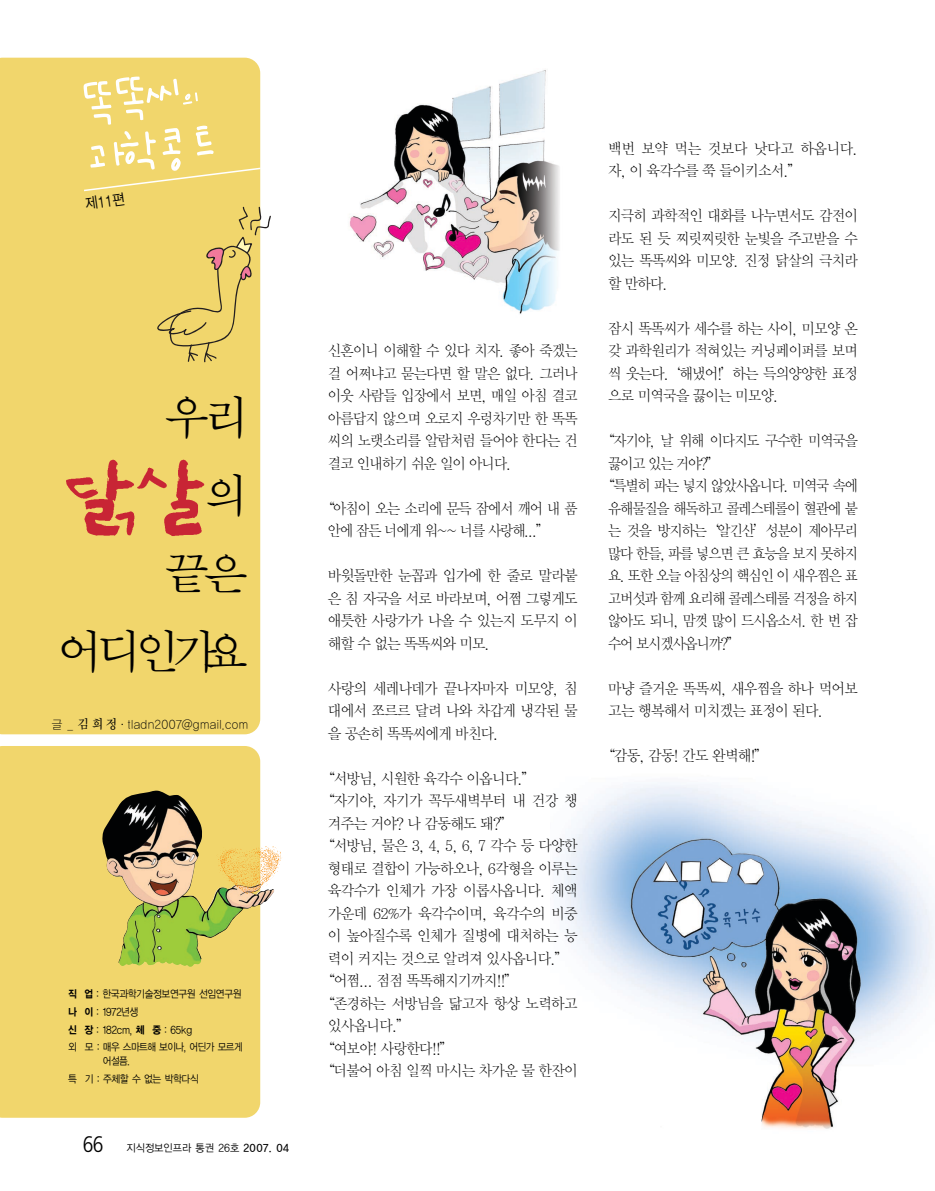
<style>
.page{position:relative;width:935px;height:1191px;background:#fff}
.page>*{position:absolute;margin:0;border:0;box-sizing:border-box;transform-origin:0 0}
.t1{font:55.5px/57px "San Ks L";color:#fff;scale:.9 1}
.t2{font:48.3px/78px "Sand Sm";letter-spacing:-.095em;color:#000;text-align:right}
.t3{font:15px/22.5px "Y Mj O11";letter-spacing:-.105em;color:#000;text-align:justify;scale:.95 1}
.t4{font:15px/22.5px "Y Mj O11";letter-spacing:-.105em;color:#000;text-align:justify;scale:.94 1}
.t5{font:15px "Y Mj O11";letter-spacing:-.125em;color:#000;scale:.92 1}
.t6{font:15px/22.5px "Y Mj O11";letter-spacing:-.105em;color:#000;text-align:justify;scale:.93 1}
.t7{font:15px/22.5px "Y Mj O11";letter-spacing:-.105em;color:#000;scale:.92 1}
.t8{font:15px/22.5px "Y Mj O11";letter-spacing:-.08em;color:#000;scale:.95 1}
.t9{font:15px "YGO12";color:#000;scale:.9 1}
.t10{font:12px "YGO11";letter-spacing:-.02em;color:#000;scale:.93 1}
.t11{font:10.5px/17.7px "YGO12";letter-spacing:-.11em;color:#000;scale:.9 1}
.t12{font:10.5px "YGO12";letter-spacing:-.07em;color:#000;scale:.95 1}
.t13{font:10.5px/17.7px "YGO12";letter-spacing:-.11em;color:#000;scale:.89 1}
.s1{font-size:28.5px}
.s2{font-family:"Sand Tm";font-size:13.5px}
.s3{font-family:"YGO15"}
.s4{font-family:"Frutiger";font-weight:300;font-stretch:condensed;font-size:22.5px}
.s5{font-family:"YGO13"}
</style>
<div class="page">
<div style="left:0;top:58px;width:260px;height:676px;background:#f1d66c"></div>
<div style="left:0;top:746px;width:260px;height:372px;background:#f1d66c"></div>
<img style="left:563px;top:782px;width:371px;height:347px">
<img style="left:349px;top:70px;width:211px;height:244px">
<img style="left:58px;top:450px;width:71px;height:90px">
<img style="left:129px;top:450px;width:89px;height:90px">
<img style="left:102px;top:790px;width:171px;height:177px">
<svg style="left:216px;top:846px;width:66px;height:48px"></svg>
<svg style="left:157px;top:207px;width:114px;height:156px;background:#e7cf75"></svg>
<svg style="left:82px;top:167px;width:179px;height:25px;background:#f1d875"></svg>
<h1 class="t1" style="left:79px;top:83px;width:150px;rotate:-8deg">똑똑씨<span class="s1">의 </span>과학콩트</h1>
<p class="t9" style="left:84px;top:197px;width:47px;rotate:-8deg">제 11편</p>
<h2 class="t2" style="left:58px;top:381px;width:191px">우리<br>의<br>끝은 어디인가요</h2>
<p class="t10" style="left:52px;top:719px;width:213px">글 _ <span class="s2">김 희 정</span>ㆍtladn2007@gmail.com</p>
<p class="t11" style="left:68px;top:986px;width:196px"><span class="s3">직 업</span> : 한국과학기술정보연구원 선임연구원 <span class="s3">나 이</span> : 1972년생<br><span class="s3">신 장</span> : 182cm, <span class="s3">체 중</span> : 65kg<br>외 모 : 매우 스마트해 보이나, 어딘가 모르게</p>
<p class="t13" style="left:68px;top:1052px;width:149px;text-indent:35px">어설픔.<br>특 기 : 주체할 수 없는 박학다식</p>
<p class="t12" style="left:83px;top:1143px;width:219px"><span class="s4">66</span> 지식정보인프라 통권 26호 <span class="s5">2007. 04</span></p>
<p class="t6" style="left:327px;top:340px;width:271px">신혼이니 이해할 수 있다 치자. 좋아 죽겠는 걸 어쩌냐고 묻는다면 할 말은 없다. 그러나 이웃 사람들 입장에서 보면, 매일 아침 결코 아름답지 않으며 오로지 우렁차기만 한 똑똑 씨의 노랫소리를 알람처럼 들어야 한다는 건 결코 인내하기 쉬운 일이 아니다.</p>
<p class="t7" style="left:327px;top:498px;width:274px;text-indent:-7px">“아침이 오는 소리에 문득 잠에서 깨어 내 품 안에 잠든 너에게 워~~ 너를 사랑해...”</p>
<p class="t3" style="left:327px;top:565px;width:265px">바윗돌만한 눈꼽과 입가에 한 줄로 말라붙 은 침 자국을 서로 바라보며, 어쩜 그렇게도 애틋한 사랑가가 나올 수 있는지 도무지 이 해할 수 없는 똑똑씨와 미모.</p>
<p class="t3" style="left:327px;top:678px;width:265px">사랑의 세레나데가 끝나자마자 미모양, 침 대에서 쪼르르 달려 나와 차갑게 냉각된 물 을 공손히 똑똑씨에게 바친다.</p>
<p class="t3" style="left:320px;top:768px;width:228px">“서방님, 시원한 육각수 이옵니다.”</p>
<p class="t3" style="left:320px;top:790px;width:273px">“자기야, 자기가 꼭두새벽부터 내 건강 챙</p>
<p class="t3" style="left:327px;top:813px;width:197px">겨주는 거야? 나 감동해도 돼?”</p>
<p class="t3" style="left:320px;top:835px;width:273px">“서방님, 물은 3, 4, 5, 6, 7 각수 등 다양한</p>
<p class="t3" style="left:327px;top:858px;width:265px">형태로 결합이 가능하오나, 6각형을 이루는</p>
<p class="t3" style="left:327px;top:880px;width:265px">육각수가 인체가 가장 이롭사옵니다. 체액</p>
<p class="t3" style="left:327px;top:903px;width:265px">가운데 62%가 육각수이며, 육각수의 비중</p>
<p class="t3" style="left:327px;top:925px;width:265px">이 높아질수록 인체가 질병에 대처하는 능</p>
<p class="t3" style="left:327px;top:948px;width:255px">력이 커지는 것으로 알려져 있사옵니다.”</p>
<p class="t3" style="left:320px;top:970px;width:210px">“어쩜... 점점 똑똑해지기까지!!”</p>
<p class="t3" style="left:320px;top:993px;width:273px">“존경하는 서방님을 닮고자 항상 노력하고</p>
<p class="t3" style="left:327px;top:1015px;width:89px">있사옵니다.”</p>
<p class="t3" style="left:320px;top:1038px;width:142px">“여보야! 사랑한다!!”</p>
<p class="t3" style="left:320px;top:1060px;width:273px">“더불어 아침 일찍 마시는 차가운 물 한잔이</p>
<p class="t8" style="left:608px;top:138px;width:265px">백번 보약 먹는 것보다 낫다고 하옵니다. 자, 이 육각수를 쭉 들이키소서.”</p>
<p class="t4" style="left:608px;top:205px;width:268px">지극히 과학적인 대화를 나누면서도 감전이 라도 된 듯 찌릿찌릿한 눈빛을 주고받을 수 있는 똑똑씨와 미모양. 진정 닭살의 극치라 할 만하다.</p>
<p class="t4" style="left:608px;top:318px;width:268px">잠시 똑똑씨가 세수를 하는 사이, 미모양 온 갖 과학원리가 적혀있는 커닝페이퍼를 보며 씩 웃는다. ‘해냈어!’하는 득의양양한 표정 으로 미역국을 끓이는 미모양.</p>
<p class="t7" style="left:601px;top:430px;width:281px">“자기야, 날 위해 이다지도 구수한 미역국을</p>
<p class="t7" style="left:608px;top:453px;width:123px">끓이고 있는 거야?”</p>
<p class="t5" style="left:601px;top:479px;width:281px">“특별히 파는 넣지 않았사옵니다. 미역국 속에</p>
<p class="t5" style="left:608px;top:501px;width:274px">유해물질을 해독하고 콜레스테롤이 혈관에 붙</p>
<p class="t7" style="left:608px;top:520px;width:274px">는 것을 방지하는‘알긴산’성분이 제아무리</p>
<p class="t5" style="left:608px;top:546px;width:274px">많다 한들, 파를 넣으면 큰 효능을 보지 못하지</p>
<p class="t5" style="left:608px;top:569px;width:274px">요. 또한 오늘 아침상의 핵심인 이 새우찜은 표</p>
<p class="t5" style="left:608px;top:591px;width:274px">고버섯과 함께 요리해 콜레스테롤 걱정을 하지</p>
<p class="t5" style="left:608px;top:614px;width:274px">않아도 되니, 맘껏 많이 드시옵소서. 한 번 잡</p>
<p class="t5" style="left:608px;top:636px;width:146px">수어 보시겠사옵니까?”</p>
<p class="t3" style="left:608px;top:678px;width:265px">마냥 즐거운 똑똑씨, 새우찜을 하나 먹어보 고는 행복해서 미치겠는 표정이 된다.</p>
<p class="t3" style="left:600px;top:745px;width:178px">“감동, 감동! 간도 완벽해!”</p>
</div>
